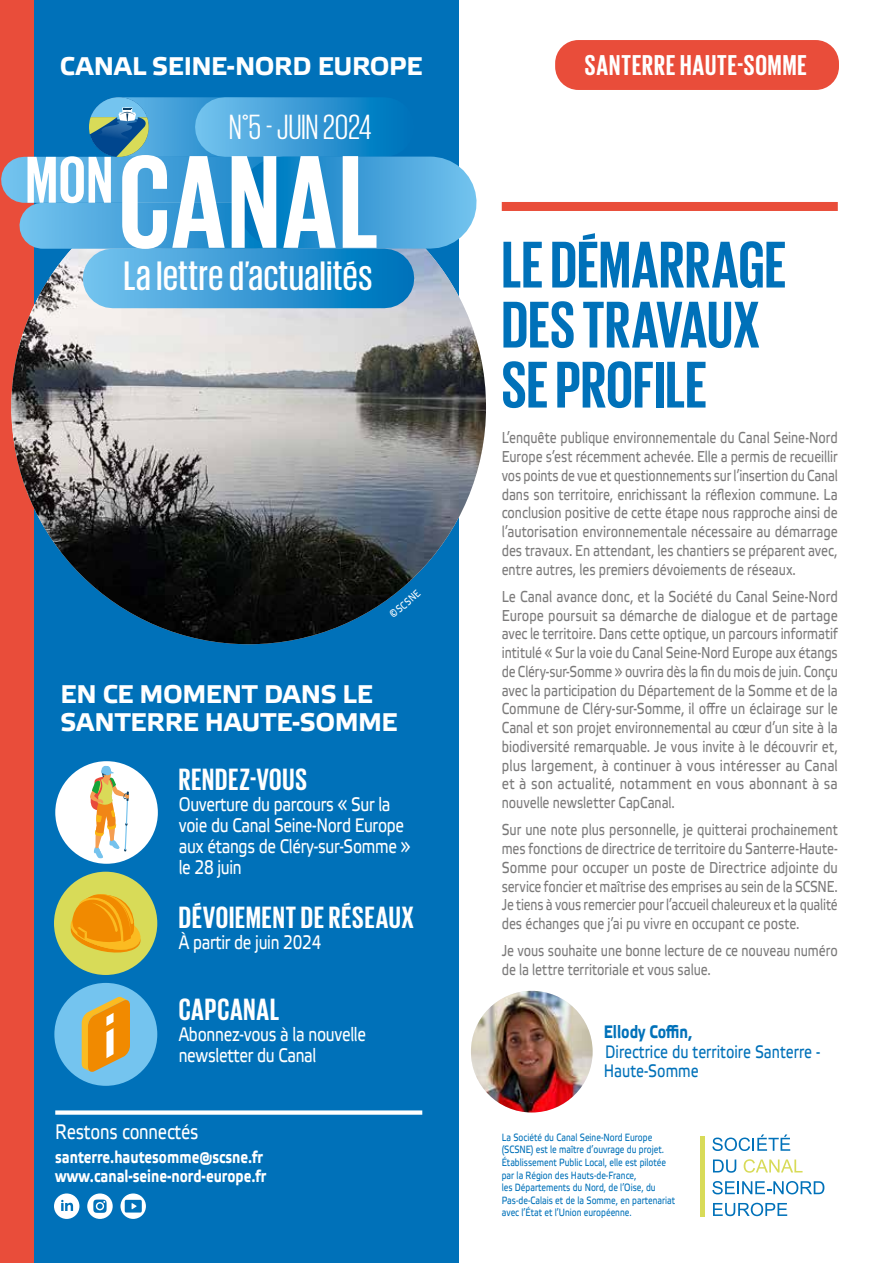
<style>
.page{position:relative;width:893px;height:1263px;background:#fff}
.page>*{position:absolute;margin:0;border:0;box-sizing:border-box;transform-origin:0 0}
.t1{font:700 135.3px "Giorgio Sans";letter-spacing:.02em;color:#fff}
.t2{font:700 67.65px "Giorgio Sans";color:#fff}
.t3{font:700 67.5px/60px "Giorgio Sans";letter-spacing:.005em;color:#0071b9}
.t4{font:500 42.15px "Giorgio Sans";letter-spacing:.015em;color:#fff}
.t5{font:35.85px "Giorgio Sans";letter-spacing:.01em;color:#fff}
.t6{font:700 31.5px "Giorgio Sans";letter-spacing:.03em;color:#fff}
.t7{font:700 29.4px "Giorgio Sans";letter-spacing:.035em;color:#fff}
.t8{font:700 25.5px/28.5px "Elektra Text Pro";letter-spacing:-.005em;color:#fff}
.t9{font:21px "Etelka Narrow Text Pro";letter-spacing:-.01em;color:#fff}
.t10{font:19.5px/21px "Etelka Narrow Text Pro";letter-spacing:-.015em;color:#fff}
.t11{font:18px/19.5px "Etelka Narrow Text Pro";color:#0071b9}
.t12{font:700 18px "Etelka Narrow Text Pro";color:#0071b9}
.t13{font:700 17.25px/19.5px "Etelka Narrow Text Pro";color:#fff}
.t14{font:15.75px/18.8px "Etelka Narrow Text Pro";letter-spacing:-.005em;color:#7c7b7b;text-align:justify}
.t15{font:10.5px/12.6px "Etelka Narrow Text Pro";color:#0071b9}
</style>
<div class="page">
<div style="left:0;top:0;width:459px;height:1263px;background:#0071b9"></div>
<div style="left:0;top:0;width:33px;height:1263px;background:#e94d3a"></div>
<img style="left:11px;top:232px;width:475px;height:412px">
<div style="left:54px;top:983px;width:103px;height:103px;background:#74c4ef;border-radius:50%"></div>
<svg style="left:82px;top:997px;width:48px;height:75px"></svg>
<div style="left:502px;top:202px;width:336px;height:9px;background:#e94d3a"></div>
<div style="left:55px;top:1110px;width:367px;height:5px;background:#fff"></div>
<svg style="left:712px;top:1134px;width:78px;height:17px"></svg>
<svg style="left:713px;top:1159px;width:23px;height:14px"></svg>
<svg style="left:744px;top:1159px;width:58px;height:14px"></svg>
<svg style="left:712px;top:1181px;width:112px;height:13px"></svg>
<svg style="left:713px;top:1203px;width:74px;height:13px"></svg>
<hr style="left:700px;top:1136px;width:4px;height:80px;background:#d8db58">
<svg style="left:24px;top:157px;width:259px;height:46px"></svg>
<div style="left:42px;top:203px;width:244px;height:46px;background:linear-gradient(to right,#71bdec,#0075bd)"></div>
<svg style="left:149px;top:97px;width:76px;height:60px"></svg>
<div style="left:225px;top:97px;width:159px;height:60px;background:linear-gradient(to right,#6ab8e8,#037cc2)"></div>
<div style="left:283px;top:157px;width:148px;height:92px;background:linear-gradient(to right,#0b7fc4,#62b2e5)"></div>
<div style="left:113px;top:249px;width:271px;height:59px;background:linear-gradient(to right,#6fbbeb,#0078bf)"></div>
<svg style="left:89px;top:97px;width:60px;height:60px"></svg>
<div style="left:555px;top:40px;width:284px;height:50px;background:#e94d3a;border-radius:23px"></div>
<svg style="left:54px;top:1193px;width:25px;height:26px"></svg>
<svg style="left:87px;top:1193px;width:26px;height:26px"></svg>
<svg style="left:120px;top:1193px;width:26px;height:26px"></svg>
<div style="left:54px;top:872px;width:103px;height:103px;background:#d8db58;border-radius:50%"></div>
<svg style="left:66px;top:889px;width:79px;height:64px"></svg>
<img style="left:471px;top:991px;width:122px;height:121px;border-radius:61px">
<div style="left:55px;top:761px;width:103px;height:103px;background:#fff;border-radius:50%"></div>
<svg style="left:90px;top:766px;width:39px;height:92px"></svg>
<svg style="left:389px;top:589px;width:32px;height:28px"></svg>
<h3 class="t8" style="left:60px;top:52px;width:364px">CANAL SEINE-NORD EUROPE</h3>
<h2 class="t2" style="left:26px;top:146px;width:88px">MON</h2>
<h3 class="t5" style="left:229px;top:109px;width:144px">N°5 - JUIN 2024</h3>
<h1 class="t1" style="left:119px;top:134px;width:261px">CANAL</h1>
<h3 class="t4" style="left:124px;top:255px;width:250px">La lettre d’actualités</h3>
<h3 class="t8" style="left:61px;top:680px;width:338px">EN CE MOMENT DANS LE<br>SANTERRE HAUTE-SOMME</h3>
<h3 class="t6" style="left:179px;top:763px;width:130px">RENDEZ-VOUS</h3>
<p class="t10" style="left:179px;top:795px;width:233px">Ouverture du parcours « Sur la voie du Canal Seine-Nord Europe aux étangs de Cléry-sur-Somme » le 28 juin</p>
<h3 class="t6" style="left:179px;top:901px;width:237px">DÉVOIEMENT DE RÉSEAUX</h3>
<p class="t10" style="left:179px;top:933px;width:144px">À partir de juin 2024</p>
<h3 class="t6" style="left:179px;top:993px;width:102px">CAPCANAL</h3>
<p class="t10" style="left:179px;top:1025px;width:189px">Abonnez-vous à la nouvelle newsletter du Canal</p>
<h3 class="t9" style="left:55px;top:1120px;width:145px">Restons connectés</h3>
<p class="t13" style="left:55px;top:1148px;width:213px">santerre.hautesomme@scsne.fr www.canal-seine-nord-europe.fr</p>
<h3 class="t7" style="left:585px;top:51px;width:223px">SANTERRE HAUTE-SOMME</h3>
<h3 class="t3" style="left:502px;top:233px;width:286px">LE DÉMARRAGE<br>DES TRAVAUX<br>SEPROFILE</h3>
<p class="t14" style="left:502px;top:429px;width:338px">L’enquête publique environnementale du Canal Seine-Nord Europe s’est récemment achevée. Elle a permis de recueillir vos points de vue et questionnements sur l’insertion du Canal dans son territoire, enrichissant la réflexion commune. La conclusion positive de cette étape nous rapproche ainsi de l’autorisation environnementale nécessaire au démarrage des travaux. En attendant, les chantiers se préparent avec, entre autres, les premiers dévoiements de réseaux.</p>
<p class="t14" style="left:502px;top:588px;width:338px">Le Canal avance donc, et la Société du Canal Seine-Nord Europe poursuit sa démarche de dialogue et de partage avec le territoire. Dans cette optique, un parcours informatif intitulé « Sur la voie du Canal Seine-Nord Europe aux étangs de Cléry-sur-Somme » ouvrira dès la fin du mois de juin. Conçu avec la participation du Département de la Somme et de la Commune de Cléry-sur-Somme, il offre un éclairage sur le Canal et son projet environnemental au cœur d’un site à la biodiversité remarquable. Je vous invite à le découvrir et, plus largement, à continuer à vous intéresser au Canal et à son actualité, notamment en vous abonnant à sa nouvelle newsletter CapCanal.</p>
<p class="t14" style="left:502px;top:821px;width:338px">Sur une note plus personnelle, je quitterai prochainement mes fonctions de directrice de territoire du Santerre-Haute-Somme pour occuper un poste de Directrice adjointe du service foncier et maîtrise des emprises au sein de la SCSNE.<br>Je tiens à vous remercier pour l’accueil chaleureux et la qualité des échanges que j’ai pu vivre en occupant ce poste.</p>
<p class="t14" style="left:502px;top:942px;width:338px">Je vous souhaite une bonne lecture de ce nouveau numéro de la lettre territoriale et vous salue.</p>
<p class="t12" style="left:604px;top:1022px;width:90px">Ellody Coffin,</p>
<p class="t11" style="left:604px;top:1043px;width:218px">Directrice du territoire Santerre -<br>Haute-Somme</p>
<p class="t15" style="left:502px;top:1131px;width:175px">La Société du Canal Seine-Nord Europe (SCSNE) est le maître d’ouvrage du projet.<br>Établissement Public Local, elle est pilotée par la Région des Hauts-de-France,<br>les Départements du Nord, de l’Oise, du Pas-de-Calais et de la Somme, en partenariat avec l’État et l’Union européenne.</p>
</div>
